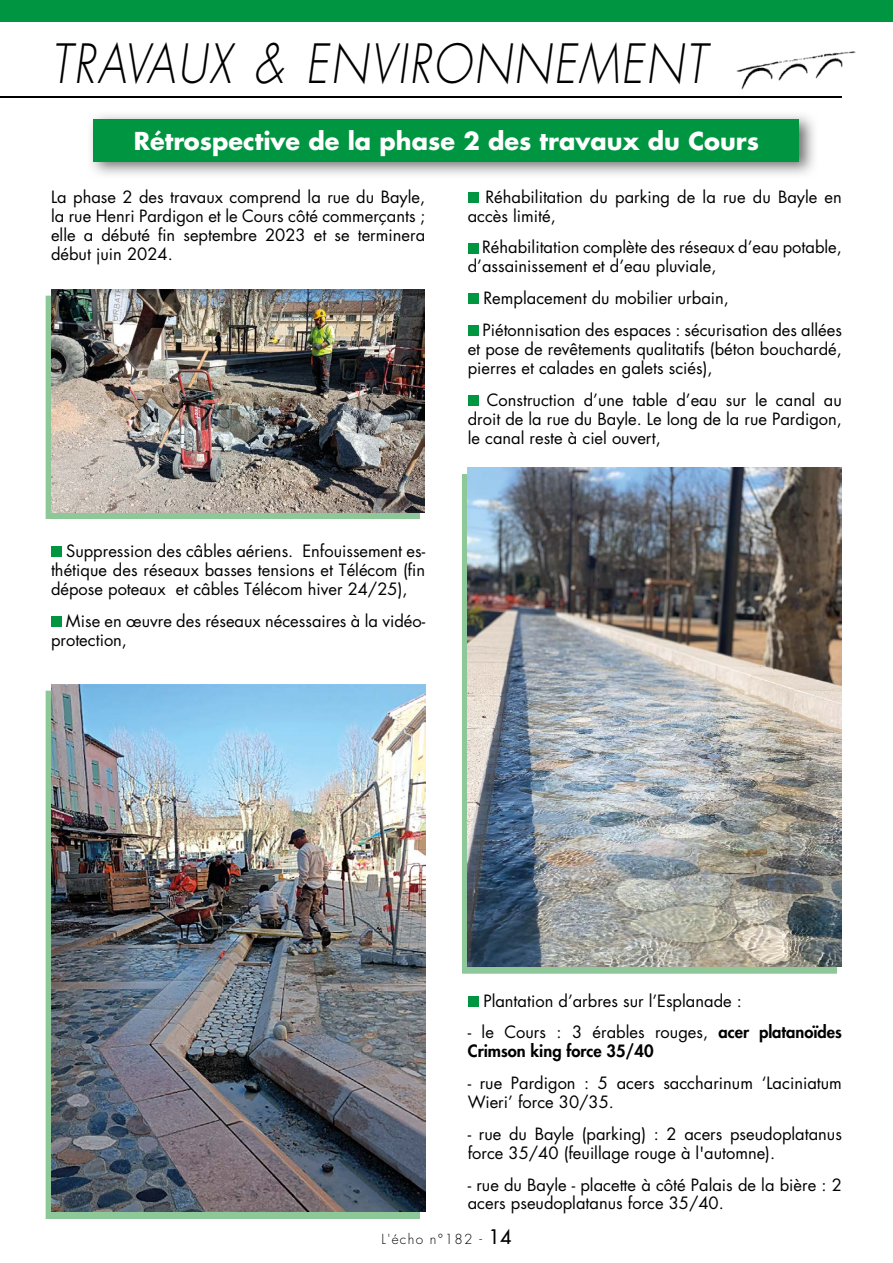
<style>
.page{position:relative;width:893px;height:1263px;background:#fff}
.page>*{position:absolute;margin:0;border:0;box-sizing:border-box;transform-origin:0 0}
.t1{font:italic 300 52.65px "Futura";letter-spacing:.05em;color:#000;scale:.85 1}
.t2{font:700 24px "Futura";color:#fff}
.t3{font:16.5px/19px "Futura";color:#000}
.t4{font:800 16.5px/19px "Futura";color:#000}
.t5{font:300 13.5px "Futura";letter-spacing:.1em;color:#000}
.s1{font-weight:400}
.s2{font-weight:400;font-size:19.5px}
</style>
<div class="page">
<div style="left:0;top:0;width:893px;height:21px;background:#009641"></div>
<hr style="left:0;top:96px;width:842px;height:1px;background:#000">
<img style="left:736px;top:51px;width:120px;height:39px">
<div style="left:51px;top:546px;width:11px;height:11px;background:#009641"></div>
<div style="left:51px;top:616px;width:11px;height:11px;background:#009641"></div>
<div style="left:468px;top:192px;width:11px;height:11px;background:#009641"></div>
<div style="left:468px;top:243px;width:11px;height:10px;background:#009641"></div>
<div style="left:468px;top:293px;width:11px;height:11px;background:#009641"></div>
<div style="left:468px;top:325px;width:11px;height:11px;background:#009641"></div>
<div style="left:468px;top:395px;width:11px;height:11px;background:#009641"></div>
<div style="left:468px;top:996px;width:11px;height:11px;background:#009641"></div>
<img style="left:91px;top:115px;width:723px;height:60px">
<div style="left:94px;top:119px;width:705px;height:43px;background:#009641"></div>
<img style="left:45px;top:691px;width:375px;height:528px">
<img style="left:51px;top:684px;width:374px;height:528px">
<img style="left:45px;top:296px;width:374px;height:223px">
<img style="left:51px;top:289px;width:373px;height:223px">
<img style="left:462px;top:474px;width:375px;height:499px">
<img style="left:468px;top:468px;width:374px;height:499px">
<h1 class="t1" style="left:51px;top:32px;width:772px">TRAVAUX &amp; ENVIRONNEMENT</h1>
<h2 class="t2" style="left:134px;top:125px;width:627px">Rétrospective de la phase 2 des travaux du Cours</h2>
<p class="t3" style="left:51px;top:187px;width:376px;text-align:justify">La phase 2 des travaux comprend la rue du Bayle, la rue Henri Pardigon et le Cours côté commerçants ; elle a débuté fin septembre 2023 et se terminera début juin 2024.</p>
<p class="t3" style="left:51px;top:542px;width:376px;text-align:justify;text-indent:15px">Suppression des câbles aériens. Enfouissement es&shy;thétique des réseaux basses tensions et Télécom (fin dépose poteaux et câbles Télécom hiver 24/25),</p>
<p class="t3" style="left:51px;top:611px;width:376px;text-indent:15px">Mise en œuvre des réseaux nécessaires à la vidéo&shy;protection,</p>
<p class="t3" style="left:468px;top:187px;width:376px;text-indent:18px">Réhabilitation du parking de la rue du Bayle en accès limité,</p>
<p class="t3" style="left:468px;top:238px;width:376px;text-indent:14px">Réhabilitation complète des réseaux d’eau potable, d’assainissement et d’eau pluviale,</p>
<p class="t3" style="left:482px;top:282px;width:361px;line-height:31.8px">Remplacement du mobilier urbain,<br>Piétonnisation des espaces : sécurisation des allées</p>
<p class="t3" style="left:468px;top:339px;width:376px">et pose de revêtements qualitatifs (béton bouchardé, pierres et calades en galets sciés),</p>
<p class="t3" style="left:468px;top:390px;width:376px;text-align:justify;text-indent:19px">Construction d’une table d’eau sur le canal au droit de la rue du Bayle. Le long de la rue Pardigon, le canal reste à ciel ouvert,</p>
<p class="t3" style="left:483px;top:991px;width:260px">Plantation d’arbres sur l’Esplanade :</p>
<p class="t4" style="left:468px;top:1022px;width:376px"><span class="s1">- le Cours : 3 érables rouges,</span> acer platanoïdes<br>Crimson king force 35/40</p>
<p class="t3" style="left:468px;top:1074px;width:376px">- rue Pardigon : 5 acers saccharinum ‘Laciniatum<br>Wieri’ force 30/35.</p>
<p class="t3" style="left:468px;top:1124px;width:376px">- rue du Bayle (parking) : 2 acers pseudoplatanus force 35/40 (feuillage rouge à l'automne).</p>
<p class="t3" style="left:468px;top:1175px;width:376px">- rue du Bayle - placette à côté Palais de la bière : 2 acers pseudoplatanus force 35/40.</p>
<p class="t5" style="left:382px;top:1231px;width:131px">L'écho n°182 - <span class="s2">14</span></p>
</div>
